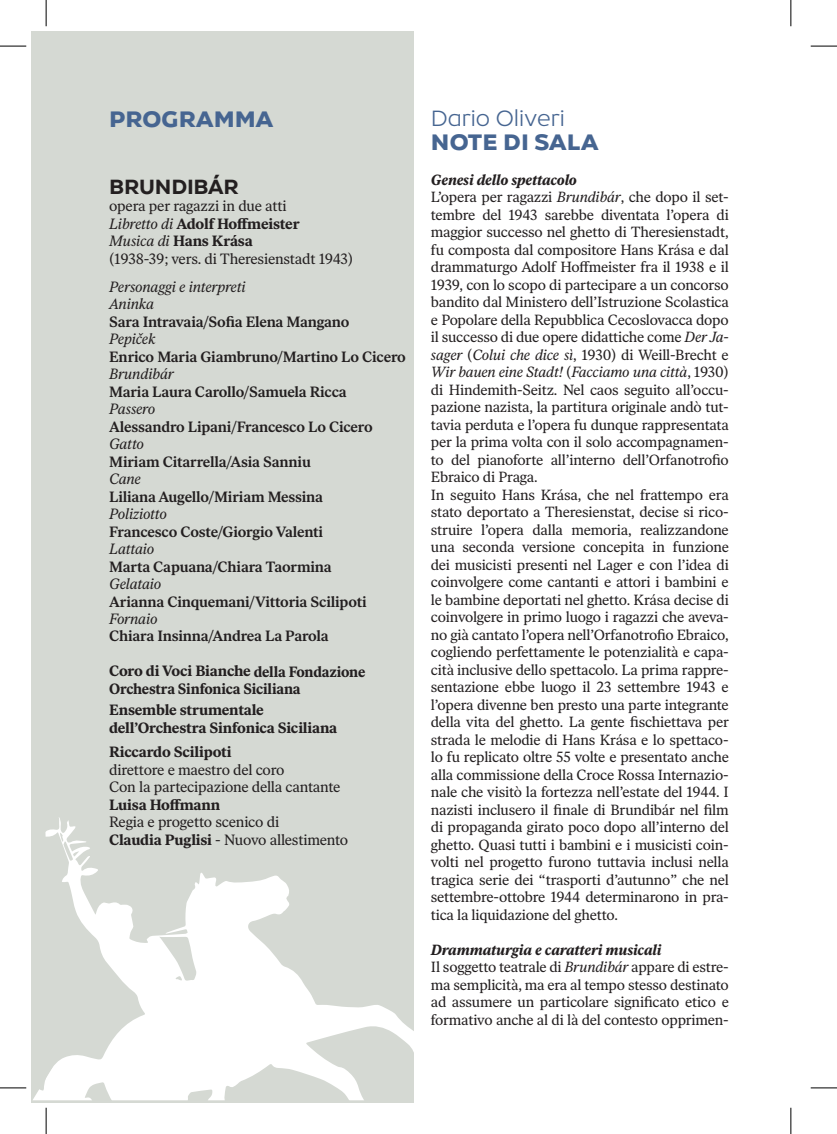
<style>
.page{position:relative;width:837px;height:1134px;background:#fff}
.page>*{position:absolute;margin:0;border:0;box-sizing:border-box;transform-origin:0 0}
.t1{font:900 22.75px "Object";color:#466591}
.t2{font:300 22.75px "Object";color:#466591}
.t3{font:800 21px "Object";letter-spacing:-.01em;color:#231f20}
.t4{font:600 14.88px "Ivar Text";letter-spacing:-.01em;color:#231f20}
.t5{font:14.88px/17.5px "Ivar Text";letter-spacing:-.015em;color:#231f20}
.t6{font:700 14.88px/17.7px "Ivar Text";letter-spacing:-.01em;color:#231f20}
.t7{font:italic 14.88px/17.5px "Ivar Text";letter-spacing:-.015em;color:#231f20}
.t8{font:14.7px/17.5px "Ivar Text";letter-spacing:-.015em;color:#231f20}
.s1{font-style:italic}
.s2{font-weight:700}
.s3{font-weight:700;font-style:italic}
</style>
<div class="page">
<div style="left:31px;top:31px;width:383px;height:1072px;background:#d5d9d3"></div>
<svg style="left:33px;top:817px;width:381px;height:283px"></svg>
<svg style="left:0;top:46px;width:26px;height:1px"></svg>
<svg style="left:810px;top:46px;width:26px;height:1px"></svg>
<svg style="left:0;top:1088px;width:26px;height:1px"></svg>
<svg style="left:810px;top:1088px;width:26px;height:1px"></svg>
<svg style="left:46px;top:0;width:1px;height:26px"></svg>
<svg style="left:46px;top:1108px;width:1px;height:26px"></svg>
<svg style="left:790px;top:0;width:1px;height:26px"></svg>
<svg style="left:790px;top:1108px;width:1px;height:26px"></svg>
<h1 class="t1" style="left:109px;top:101px;width:166px">PROGRAMMA</h1>
<h2 class="t3" style="left:109px;top:170px;width:131px">BRUNDIBÁR</h2>
<p class="t5" style="left:109px;top:197px;width:245px">opera per ragazzi in due atti<br><span class="s1">Libretto di</span> <span class="s2">Adolf Hoffmeister<br></span><span class="s1">Musica di</span> <span class="s2">Hans Krása<br></span>(1938-39; vers. di Theresienstadt 1943)</p>
<p class="t7" style="left:109px;top:278px;width:138px">Personaggi e interpreti<br>Aninka</p>
<p class="t4" style="left:109px;top:313px;width:242px">Sara Intravaia/Sofia Elena Mangano</p>
<p class="t7" style="left:109px;top:330px;width:48px">Pepiček</p>
<p class="t4" style="left:109px;top:348px;width:298px">Enrico Maria Giambruno/Martino Lo Cicero</p>
<p class="t7" style="left:109px;top:365px;width:66px">Brundibár</p>
<p class="t4" style="left:109px;top:383px;width:239px">Maria Laura Carollo/Samuela Ricca</p>
<p class="t7" style="left:109px;top:400px;width:48px">Passero</p>
<p class="t4" style="left:109px;top:418px;width:265px">Alessandro Lipani/Francesco Lo Cicero</p>
<p class="t7" style="left:109px;top:435px;width:36px">Gatto</p>
<p class="t4" style="left:109px;top:452px;width:203px">Miriam Citarrella/Asia Sanniu</p>
<p class="t7" style="left:109px;top:470px;width:33px">Cane</p>
<p class="t4" style="left:109px;top:487px;width:215px">Liliana Augello/Miriam Messina</p>
<p class="t7" style="left:109px;top:505px;width:59px">Poliziotto</p>
<p class="t4" style="left:109px;top:522px;width:215px">Francesco Coste/Giorgio Valenti</p>
<p class="t7" style="left:109px;top:540px;width:47px">Lattaio</p>
<p class="t4" style="left:109px;top:557px;width:224px">Marta Capuana/Chiara Taormina</p>
<p class="t7" style="left:109px;top:575px;width:54px">Gelataio</p>
<p class="t4" style="left:109px;top:592px;width:259px">Arianna Cinquemani/Vittoria Scilipoti</p>
<p class="t7" style="left:109px;top:610px;width:50px">Fornaio</p>
<p class="t4" style="left:109px;top:627px;width:221px">Chiara Insinna/Andrea La Parola</p>
<p class="t6" style="left:109px;top:662px;width:258px">Coro di Voci Bianche della Fondazione<br>Orchestra Sinfonica Siciliana</p>
<p class="t6" style="left:109px;top:701px;width:229px">Ensemble strumentale dell’Orchestra Sinfonica Siciliana</p>
<p class="t6" style="left:109px;top:743px;width:124px">Riccardo Scilipoti</p>
<p class="t5" style="left:109px;top:761px;width:233px">direttore e maestro del coro<br>Con la partecipazione della cantante</p>
<p class="t6" style="left:109px;top:796px;width:113px">Luisa Hoffmann</p>
<p class="t5" style="left:109px;top:813px;width:240px">Regia e progetto scenico di<br><span class="s2">Claudia Puglisi</span> - Nuovo allestimento</p>
<h1 class="t2" style="left:431px;top:101px;width:135px">Dario Oliveri</h1>
<h1 class="t1" style="left:431px;top:124px;width:169px">NOTE DI SALA</h1>
<p class="t8" style="left:431px;top:171px;width:299px"><span class="s3">Genesi dello spettacolo<br></span>L’opera per ragazzi <span class="s1">Brundibár</span>, che dopo il set&shy;tembre del 1943 sarebbe diventata l’opera di maggior successo nel ghetto di Theresienstadt, fu composta dal compositore Hans Krása e dal drammaturgo Adolf Hoffmeister fra il 1938 e il 1939, con lo scopo di partecipare a un concorso bandito dal Ministero dell’Istruzione Scolastica e Popolare della Repubblica Cecoslovacca dopo il successo di due opere didattiche come <span class="s1">Der Ja&shy;sager</span> (<span class="s1">Colui che dice sì</span>, 1930) di Weill-Brecht e <span class="s1">Wir bauen eine Stadt!</span> (<span class="s1">Facciamo una città</span>, 1930) di Hindemith-Seitz. Nel caos seguito all’occu&shy;pazione nazista, la partitura originale andò tut&shy;tavia perduta e l’opera fu dunque rappresentata per la prima volta con il solo accompagnamen&shy;to del pianoforte all’interno dell’Orfanotrofio Ebraico di Praga.<br>In seguito Hans Krása, che nel frattempo era stato deportato a Theresienstat, decise si rico&shy;struire l’opera dalla memoria, realizzandone una seconda versione concepita in funzione dei musicisti presenti nel Lager e con l’idea di coinvolgere come cantanti e attori i bambini e le bambine deportati nel ghetto. Krása decise di coinvolgere in primo luogo i ragazzi che aveva&shy;no già cantato l’opera nell’Orfanotrofio Ebraico, cogliendo perfettamente le potenzialità e capa&shy;cità inclusive dello spettacolo. La prima rappre&shy;sentazione ebbe luogo il 23 settembre 1943 e l’opera divenne ben presto una parte integrante della vita del ghetto. La gente fischiettava per strada le melodie di Hans Krása e lo spettaco&shy;lo fu replicato oltre 55 volte e presentato anche alla commissione della Croce Rossa Internazio&shy;nale che visitò la fortezza nell’estate del 1944. I nazisti inclusero il finale di Brundibár nel film di propaganda girato poco dopo all’interno del ghetto. Quasi tutti i bambini e i musicisti coin&shy;volti nel progetto furono tuttavia inclusi nella tragica serie dei “trasporti d’autunno” che nel settembre-ottobre 1944 determinarono in pra&shy;tica la liquidazione del ghetto.</p>
<p class="t8" style="left:431px;top:941px;width:299px"><span class="s3">Drammaturgia e caratteri musicali<br></span>Il soggetto teatrale di <span class="s1">Brundibár</span> appare di estre&shy;ma semplicità, ma era al tempo stesso destinato ad assumere un particolare significato etico e formativo anche al di là del contesto opprimen-</p>
</div>
